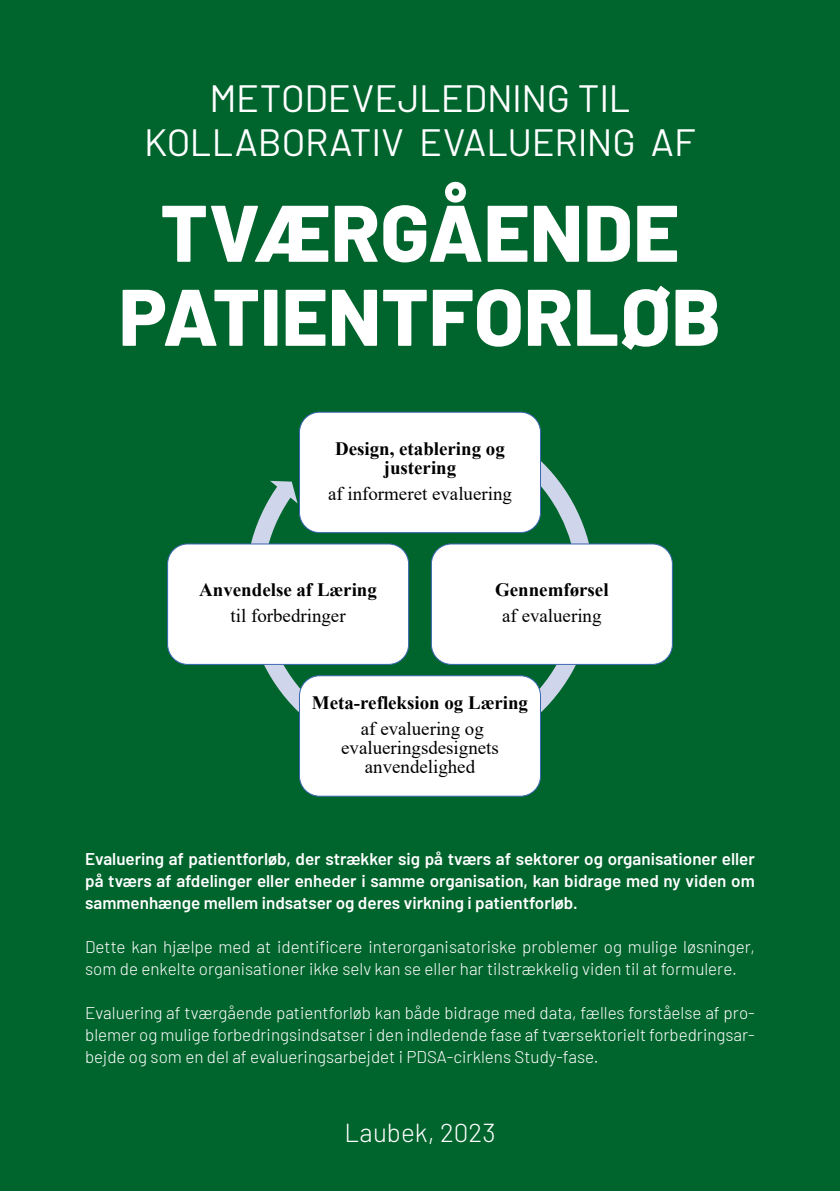
<style>
.page{position:relative;width:840px;height:1191px;background:#fff}
.page>*{position:absolute;margin:0;border:0;box-sizing:border-box;transform-origin:0 0}
.t1{font:800 80px/84px "Barlow";letter-spacing:.005em;color:#fff;text-align:center}
.t2{font:38px/44px "Barlow";letter-spacing:-.005em;color:#fff;text-align:center}
.t3{font:300 26px "Barlow";color:#fff}
.t4{font:700 18.8px/26.2px "Times New Roman";color:#000;text-align:center}
.t5{font:18.8px/18.8px "Times New Roman";color:#000;text-align:center}
.t6{font:300 17px/22px "Barlow";color:#fff}
.t7{font:600 17px/22px "Barlow";color:#fff;text-align:justify}
.s1{font-weight:400}
</style>
<div class="page">
<div style="left:0;top:0;width:839px;height:1191px;background:#00642d"></div>
<svg style="left:251px;top:435px;width:338px;height:351px"></svg>
<div style="left:299px;top:412px;width:241px;height:120px;background:#fff;border-radius:20px"></div>
<div style="left:299px;top:412px;width:241px;height:121px;border:1px solid #3d67b1;border-radius:20px"></div>
<div style="left:431px;top:544px;width:241px;height:120px;background:#fff;border-radius:20px"></div>
<div style="left:430px;top:543px;width:242px;height:122px;border:1px solid #3d67b1;border-radius:20px"></div>
<div style="left:299px;top:676px;width:241px;height:120px;background:#fff;border-radius:20px"></div>
<div style="left:299px;top:675px;width:241px;height:121px;border:1px solid #3d67b1;border-radius:20px"></div>
<div style="left:167px;top:544px;width:241px;height:120px;background:#fff;border-radius:20px"></div>
<div style="left:167px;top:543px;width:242px;height:122px;border:1px solid #3d67b1;border-radius:20px"></div>
<p class="t2" style="left:144px;top:73px;width:553px">METODEVEJLEDNING TIL<br>KOLLABORATIV EVALUERING AF</p>
<p class="t1" style="left:119px;top:185px;width:603px">TVÆRGÅENDE<br>PATIENTFORLØB</p>
<p class="t4" style="left:335px;top:438px;width:171px;line-height:18.8px">Design, etablering og justering</p>
<p class="t5" style="left:328px;top:483px;width:185px">af informeret evaluering</p>
<p class="t4" style="left:199px;top:576px;width:179px">Anvendelse af Læring <span class="s1">til forbedringer</span></p>
<p class="t4" style="left:495px;top:576px;width:115px">Gennemførsel <span class="s1">af evaluering</span></p>
<p class="t4" style="left:312px;top:689px;width:217px">Meta-refleksion og Læring <span class="s1">af evaluering og</span></p>
<p class="t5" style="left:341px;top:738px;width:159px">evalueringsdesignets anvendelighed</p>
<p class="t7" style="left:85px;top:846px;width:670px">Evaluering af patientforløb, der strækker sig på tværs af sektorer og organisationer eller på tværs af afdelinger eller enheder i samme organisation, kan bidrage med ny viden om sammenhænge mellem indsatser og deres virkning i patientforløb.</p>
<p class="t6" style="left:85px;top:934px;width:670px">Dette kan hjælpe med at identificere interorganisatoriske problemer og mulige løsninger, som de enkelte organisationer ikke selv kan se eller har tilstrækkelig viden til at formulere.</p>
<p class="t6" style="left:85px;top:1000px;width:670px;text-align:justify">Evaluering af tværgående patientforløb kan både bidrage med data, fælles forståelse af pro&shy;blemer og mulige forbedringsindsatser i den indledende fase af tværsektorielt forbedringsar&shy;bejde og som en del af evalueringsarbejdet i PDSA-cirklens Study-fase.</p>
<p class="t3" style="left:344px;top:1114px;width:153px">Laubek, 2023</p>
</div>
